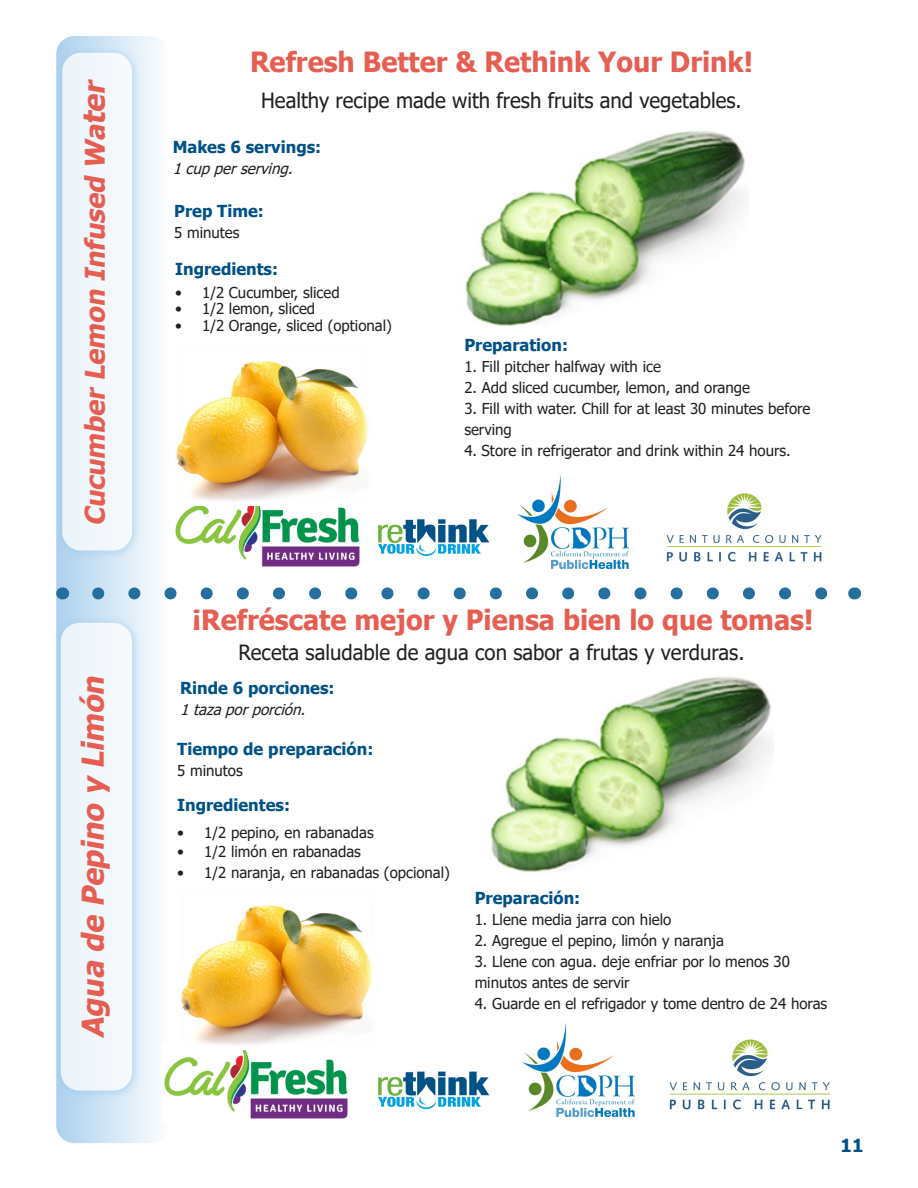
<style>
.page{position:relative;width:918px;height:1188px;background:#fff}
.page>*{position:absolute;margin:0;border:0;box-sizing:border-box;transform-origin:0 0}
.t1{font:italic 700 30px "Tahoma";color:#e65e51}
.t2{font:700 27.75px "Tahoma";color:#e65e51}
.t3{font:italic 700 27px "Tahoma";color:#e65e51}
.t4{font:21px "Tahoma";color:#231f20}
.t5{font:700 18px "Tahoma";color:#005187}
.t6{font:700 16.5px "Tahoma";color:#005187}
.t7{font:15px/21px "Tahoma";color:#231f20}
.t8{font:italic 15px "Tahoma";color:#231f20}
.s1{font-size:30px}
</style>
<div class="page">
<img style="left:669px;top:1039px;width:161px;height:71px">
<img style="left:378px;top:1071px;width:112px;height:39px">
<img style="left:523px;top:1023px;width:111px;height:93px">
<div style="left:56px;top:36px;width:113px;height:1107px;background:linear-gradient(to right,#a6ccea,#fff);border-radius:18px"></div>
<svg style="left:98px;top:587px;width:730px;height:12px"></svg>
<svg style="left:62px;top:587px;width:1px;height:12px"></svg>
<svg style="left:854px;top:587px;width:1px;height:12px"></svg>
<div style="left:55px;top:46px;width:87px;height:514px;background:#89c1e9;opacity:.75"></div>
<div style="left:63px;top:53px;width:68px;height:497px;background:#f1f7fc;border-radius:18px"></div>
<div style="left:62px;top:53px;width:70px;height:498px;border:2px solid #fff;border-radius:18px"></div>
<div style="left:54px;top:616px;width:88px;height:484px;background:#89c1e9;opacity:.75"></div>
<div style="left:62px;top:623px;width:69px;height:467px;background:#f1f7fc;border-radius:18px"></div>
<div style="left:61px;top:623px;width:71px;height:468px;border:2px solid #fff;border-radius:18px"></div>
<img style="left:378px;top:519px;width:112px;height:37px">
<img style="left:517px;top:476px;width:111px;height:93px">
<img style="left:666px;top:493px;width:156px;height:69px">
<img style="left:161px;top:1042px;width:187px;height:80px">
<img style="left:175px;top:506px;width:185px;height:61px">
<img style="left:176px;top:361px;width:192px;height:140px">
<img style="left:174px;top:905px;width:198px;height:145px">
<img style="left:465px;top:130px;width:280px;height:196px">
<img style="left:490px;top:676px;width:281px;height:196px">
<p class="t3" style="left:76px;top:526px;width:454px;rotate:-90deg">CucumberLemon Infused Wa<span class="s1">ter</span></p>
<p class="t1" style="left:72px;top:1038px;width:371px;rotate:-90deg">Agua de Pepino y Limón</p>
<p class="t2" style="left:250px;top:42px;width:505px">Refresh Better &amp; Rethink Your Drink!</p>
<p class="t4" style="left:261px;top:86px;width:482px">Healthy recipe made with fresh fruits and vegetables.</p>
<p class="t6" style="left:173px;top:136px;width:150px">Makes 6 servings:</p>
<p class="t8" style="left:173px;top:159px;width:127px">1cupperserving.</p>
<p class="t6" style="left:174px;top:199px;width:91px">Prep Time:</p>
<p class="t7" style="left:174px;top:222px;width:67px">5 minutes</p>
<p class="t6" style="left:175px;top:257px;width:104px">Ingredients:</p>
<p class="t7" style="left:175px;top:283px;width:166px">• 1/2 Cucumber, sliced</p>
<p class="t7" style="left:175px;top:299px;width:142px">• 1/2 lemon, sliced</p>
<p class="t7" style="left:175px;top:316px;width:218px">• 1/2 Orange, sliced (optional)</p>
<p class="t6" style="left:464px;top:333px;width:105px">Preparation:</p>
<p class="t7" style="left:464px;top:357px;width:198px">1. Fill pitcher halfway with ice</p>
<p class="t7" style="left:464px;top:378px;width:287px">2. Add sliced cucumber, lemon, and orange</p>
<p class="t7" style="left:464px;top:399px;width:348px">3. Fill with water. Chill for at least 30 minutes before serving</p>
<p class="t7" style="left:464px;top:441px;width:328px">4. Store in refrigerator and drink within 24 hours.</p>
<p class="t2" style="left:192px;top:600px;width:623px">¡Refréscate mejor y Piensa bien lo que tomas!</p>
<p class="t4" style="left:239px;top:638px;width:507px">Receta saludable de agua con sabor a frutas y verduras.</p>
<p class="t6" style="left:180px;top:677px;width:156px">Rinde 6 porciones:</p>
<p class="t8" style="left:180px;top:700px;width:132px">1tazaporporción.</p>
<p class="t6" style="left:177px;top:737px;width:198px">Tiempo de preparación:</p>
<p class="t7" style="left:177px;top:761px;width:67px">5 minutos</p>
<p class="t6" style="left:177px;top:794px;width:114px">Ingredientes:</p>
<p class="t7" style="left:177px;top:822px;width:198px">• 1/2 pepino, en rabanadas</p>
<p class="t7" style="left:177px;top:842px;width:185px">• 1/2 limón en rabanadas</p>
<p class="t7" style="left:177px;top:863px;width:274px">• 1/2 naranja, en rabanadas (opcional)</p>
<p class="t6" style="left:475px;top:887px;width:107px">Preparación:</p>
<p class="t7" style="left:475px;top:910px;width:198px">1. Llene media jarra con hielo</p>
<p class="t7" style="left:475px;top:931px;width:251px">2. Agregue el pepino, limón y naranja</p>
<p class="t7" style="left:475px;top:952px;width:317px">3. Llene con agua. deje enfriar por lo menos 30 minutos antes de servir</p>
<p class="t7" style="left:475px;top:994px;width:354px">4. Guarde en el refrigador y tome dentro de 24 horas</p>
<p class="t5" style="left:841px;top:1133px;width:24px">11</p>
</div>
